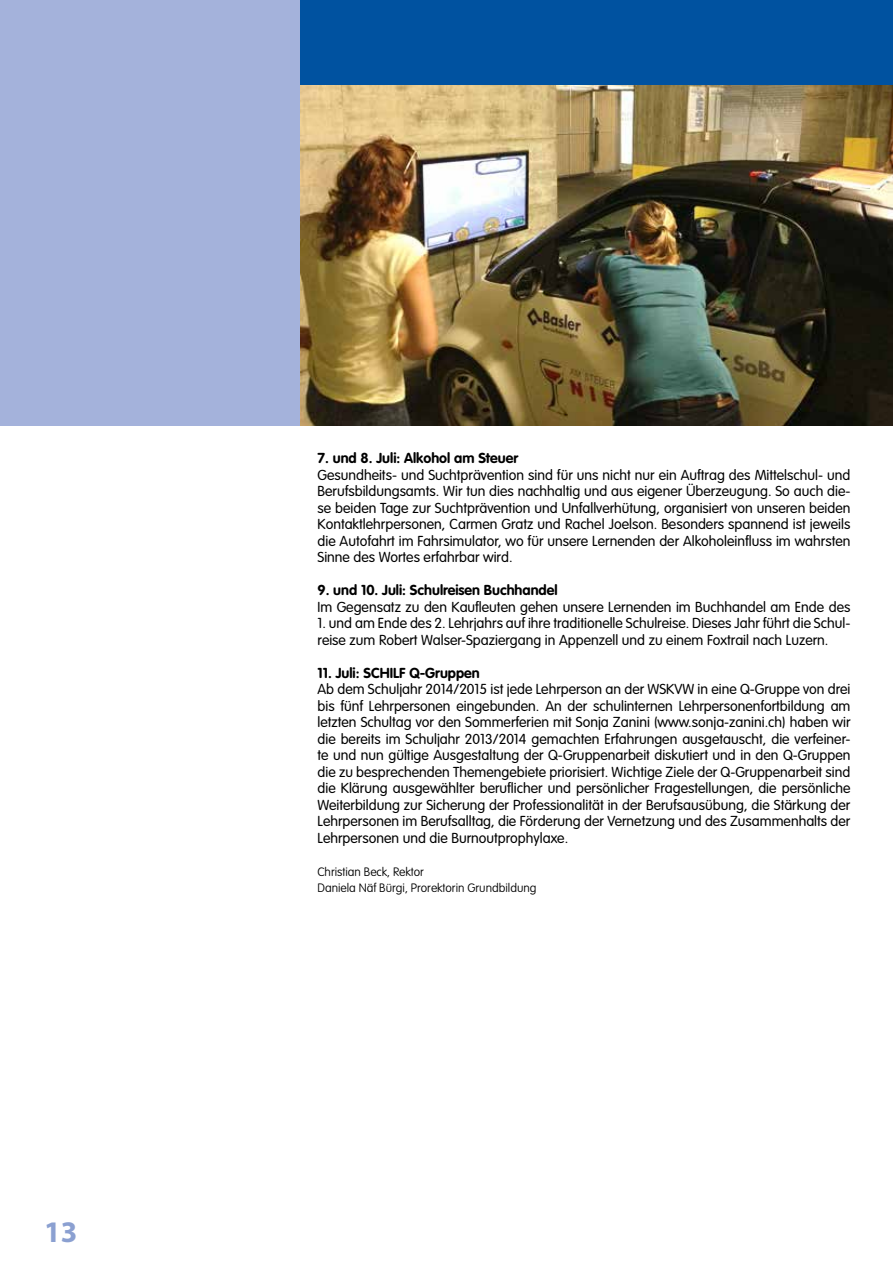
<style>
.page{position:relative;width:893px;height:1263px;background:#fff}
.page>*{position:absolute;margin:0;border:0;box-sizing:border-box;transform-origin:0 0}
.t1{font:700 30px "Myriad";color:#8ba0d1}
.t2{font:300 14.25px/16.5px "VAG Rounded Std";color:#000;text-align:justify}
.t3{font:700 14.25px "VAG Rounded Std";color:#000}
.t4{font:100 12px/16.5px "VAG Rounded Std";color:#000}
</style>
<div class="page">
<div style="left:0;top:0;width:300px;height:425px;background:#a4b2db"></div>
<div style="left:300px;top:0;width:593px;height:85px;background:#0052a0"></div>
<img style="left:300px;top:85px;width:593px;height:340px">
<h1 class="t1" style="left:44px;top:1216px;width:35px">13</h1>
<p class="t3" style="left:317px;top:450px;width:202px">7. und 8. Juli: Alkohol am Steuer</p>
<p class="t2" style="left:317px;top:467px;width:534px">Gesundheits- und Suchtprävention sind für uns nicht nur ein Auftrag des Mittelschul- und Berufsbildungsamts. Wir tun dies nachhaltig und aus eigener Überzeugung. So auch die&shy;se beiden Tage zur Suchtprävention und Unfallverhütung, organisiert von unseren beiden Kontaktlehrpersonen, Carmen Gratz und Rachel Joelson. Besonders spannend ist jeweils die Autofahrt im Fahrsimulator, wo für unsere Lernenden der Alkoholeinfluss im wahrsten Sinne des Wortes erfahrbar wird.</p>
<p class="t3" style="left:317px;top:582px;width:242px">9. und 10. Juli: Schulreisen Buchhandel</p>
<p class="t2" style="left:317px;top:599px;width:534px">Im Gegensatz zu den Kaufleuten gehen unsere Lernenden im Buchhandel am Ende des</p>
<p class="t2" style="left:317px;top:615px;width:534px">1. und am Ende des 2. Lehrjahrs auf ihre traditionelle Schulreise. Dieses Jahr führt die Schul&shy;reise zum Robert Walser-Spaziergang in Appenzell und zu einem Foxtrail nach Luzern.</p>
<p class="t3" style="left:317px;top:664px;width:164px">11. Juli: SCHILF Q-Gruppen</p>
<p class="t2" style="left:317px;top:681px;width:534px">Ab dem Schuljahr 2014/2015 ist jede Lehrperson an der WSKVW in eine Q-Gruppe von drei bis fünf Lehrpersonen eingebunden. An der schulinternen Lehrpersonenfortbildung am letzten Schultag vor den Sommerferien mit Sonja Zanini (www.sonja-zanini.ch) haben wir die bereits im Schuljahr 2013/2014 gemachten Erfahrungen ausgetauscht, die verfeiner&shy;te und nun gültige Ausgestaltung der Q-Gruppenarbeit diskutiert und in den Q-Gruppen die zu besprechenden Themengebiete priorisiert. Wichtige Ziele der Q-Gruppenarbeit sind die Klärung ausgewählter beruflicher und persönlicher Fragestellungen, die persönliche Weiterbildung zur Sicherung der Professionalität in der Berufsausübung, die Stärkung der Lehrpersonen im Berufsalltag, die Förderung der Vernetzung und des Zusammenhalts der Lehrpersonen und die Burnoutprophylaxe.</p>
<p class="t4" style="left:317px;top:863px;width:221px">Christian Beck, Rektor<br>Daniela Näf Bürgi, Prorektorin Grundbildung</p>
</div>
